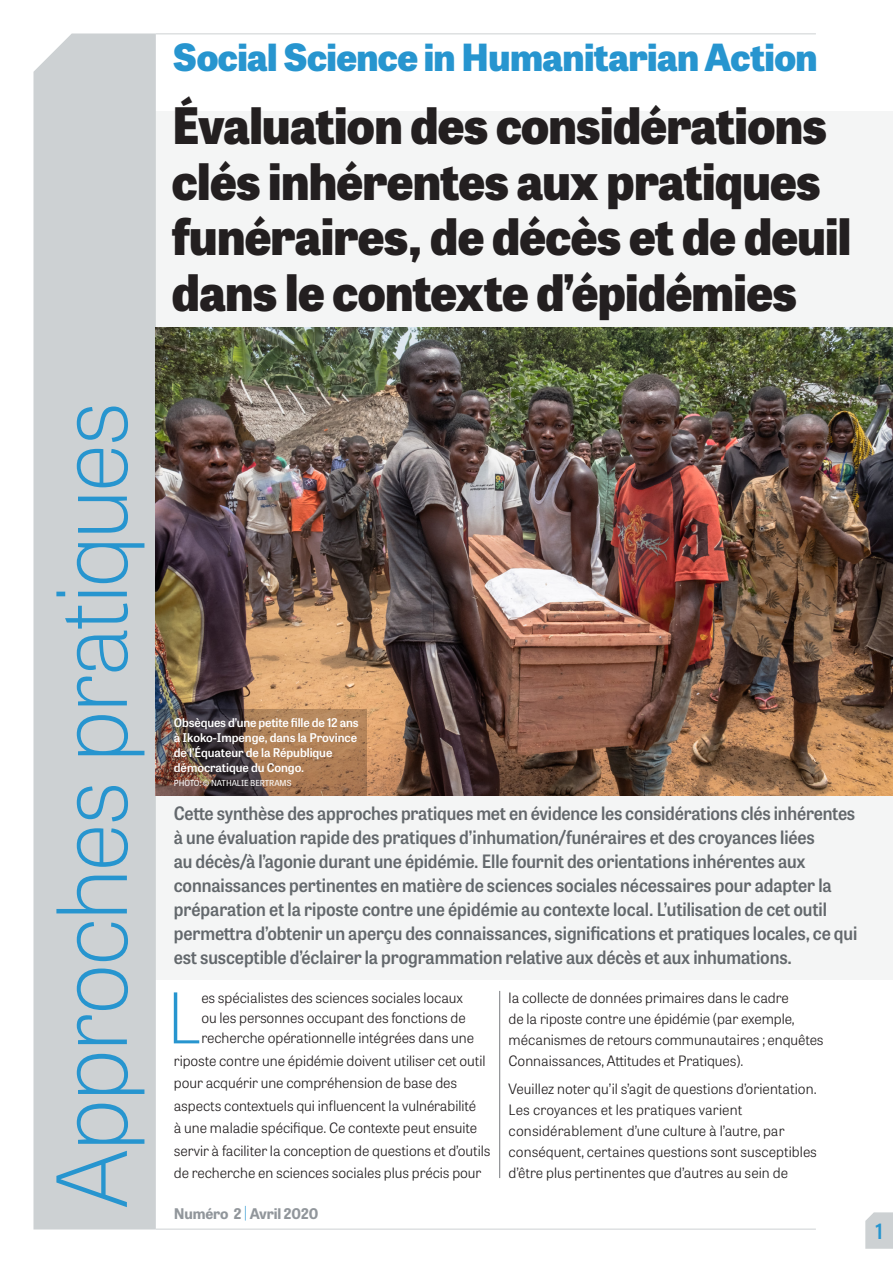
<style>
.page{position:relative;width:893px;height:1263px;background:#fff}
.page>*{position:absolute;margin:0;border:0;box-sizing:border-box;transform-origin:0 0}
.t1{font:100 96px "Tablet Gothic";letter-spacing:-.03em;color:#2795cf}
.t2{font:100 69.45px "Tablet Gothic";color:#2795cf}
.t3{font:800 50.1px/55.5px "Tablet Gothic";letter-spacing:-.015em;color:#231f20;scale:.96 1}
.t4{font:800 37.35px "Tablet Gothic";letter-spacing:-.015em;color:#2795cf}
.t5{font:21px "Tablet Gothic Narrow Sb";color:#2795cf}
.t6{font:18.3px/24px "Tablet Gothic Narrow Sb";letter-spacing:-.005em;color:#63686c}
.t7{font:700 14.7px "Tablet Gothic";letter-spacing:-.01em;color:#91969b}
.t8{font:300 14.25px/21px "Tablet Gothic";letter-spacing:-.005em;color:#231f20}
.t9{font:600 12px/15px "Tablet Gothic";letter-spacing:-.005em;color:#fff}
.t10{font:8.25px "Tablet Gothic";letter-spacing:-.005em;color:#fff}
.s1{font-weight:100;color:#2795cf}
</style>
<div class="page">
<svg style="left:865px;top:1212px;width:28px;height:37px"></svg>
<div style="left:156px;top:111px;width:737px;height:868px;background:#f4f5f5"></div>
<div style="left:33px;top:33px;width:123px;height:1196px;background:#cdd1d3"></div>
<hr style="left:156px;top:33px;width:660px;height:1px;background:#cdd1d3">
<hr style="left:156px;top:1229px;width:660px;height:1px;background:#cdd1d3">
<hr style="left:499px;top:991px;width:1px;height:187px;background:#939598">
<img style="left:156px;top:328px;width:737px;height:467px">
<img style="left:156px;top:709px;width:211px;height:86px">
<h3 class="t4" style="left:173px;top:30px;width:646px">Social Science in Humanitarian Action</h3>
<h3 class="t3" style="left:172px;top:96px;width:709px">Évaluation des considérations clés inhérentes aux pratiques funéraires, de décès et de deuil dans le contexte d’épidémies</h3>
<h1 class="t1" style="left:27px;top:1208px;width:808px;rotate:-90deg">Approches pratiques</h1>
<p class="t9" style="left:174px;top:715px;width:186px">Obsèques d’une petite fille de 12 ans à Ikoko-Impenge, dans la Province de l’Équateur de la République démocratique du Congo.</p>
<p class="t10" style="left:174px;top:777px;width:119px">PHOTO: © NATHALIE BERTRAMS</p>
<p class="t6" style="left:174px;top:800px;width:685px">Cette synthèse des approches pratiques met en évidence les considérations clés inhérentes à une évaluation rapide des pratiques d’inhumation/funéraires et des croyances liées<br>au décès/à l’agonie durant une épidémie. Elle fournit des orientations inhérentes aux connaissances pertinentes en matière de sciences sociales nécessaires pour adapter la préparation et la riposte contre une épidémie au contexte local. L’utilisation de cet outil permettra d’obtenir un aperçu des connaissances, significations et pratiques locales, ce qui est susceptible d’éclairer la programmation relative aux décès et aux inhumations.</p>
<h2 class="t2" style="left:167px;top:971px;width:36px">L</h2>
<p class="t8" style="left:201px;top:987px;width:274px;line-height:20.2px">es spécialistes des sciences sociales locaux ou les personnes occupant des fonctions de recherche opérationnelle intégrées dans une</p>
<p class="t8" style="left:174px;top:1049px;width:318px;line-height:22.5px">riposte contre une épidémie doivent utiliser cet outil pour acquérir une compréhension de base des aspects contextuels qui influencent la vulnérabilité<br>à une maladie spécifique. Ce contexte peut ensuite servir à faciliter la conception de questions et d’outils de recherche en sciences sociales plus précis pour</p>
<p class="t7" style="left:174px;top:1203px;width:146px">Numéro 2 <span class="s1">|</span> Avril 2020</p>
<p class="t8" style="left:509px;top:987px;width:316px">la collecte de données primaires dans le cadre<br>de la riposte contre une épidémie (par exemple, mécanismes de retours communautaires ; enquêtes Connaissances, Attitudes et Pratiques).</p>
<p class="t8" style="left:509px;top:1078px;width:310px">Veuillez noter qu’il s’agit de questions d’orientation.<br>Les croyances et les pratiques varient considérablement d’une culture à l’autre, par conséquent, certaines questions sont susceptibles d’être plus pertinentes que d’autres au sein de</p>
<h3 class="t5" style="left:875px;top:1216px;width:9px">1</h3>
</div>
